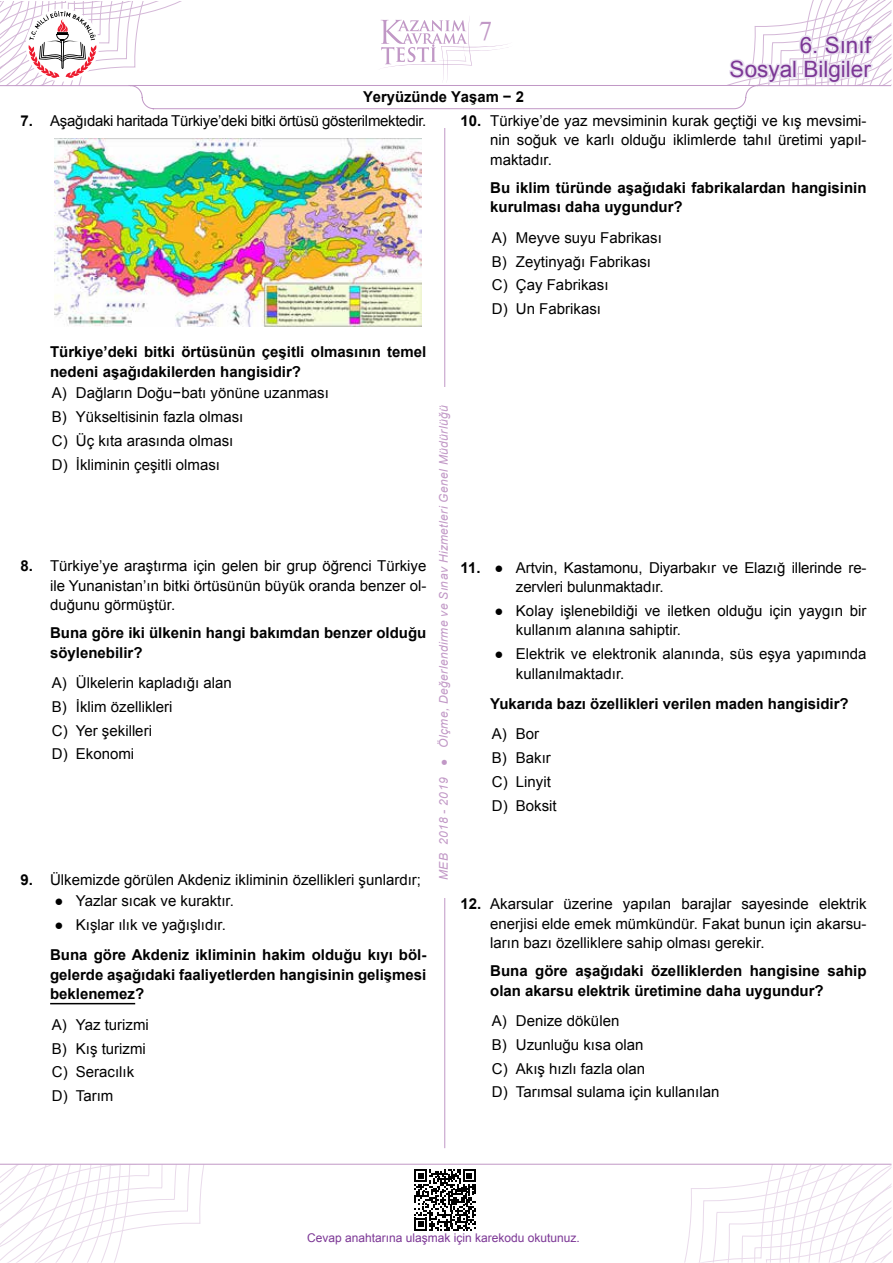
<style>
.page{position:relative;width:893px;height:1263px;background:#fff}
.page>*{position:absolute;margin:0;border:0;box-sizing:border-box;transform-origin:0 0}
.t1{font:27px "Times New Roman";color:#c198c6}
.t2{font:22.5px/24px "Arial";color:#7c3795;text-align:right}
.t3{font:15px/23.7px "Arial";color:#000}
.t4{font:700 15px/19.5px "Arial";color:#000}
.t5{font:15px "Arial";letter-spacing:-.02em;color:#000}
.t6{font:italic 12px "Arial";letter-spacing:.03em;color:#c198c6}
.t7{font:12px "Arial";color:#7c3795}
.s1{font-weight:700}
</style>
<div class="page">
<svg style="left:0;top:1165px;width:204px;height:98px"></svg>
<svg style="left:684px;top:1165px;width:207px;height:97px"></svg>
<hr style="left:0;top:1164px;width:891px;height:1px;background:#c198c6">
<hr style="left:444px;top:128px;width:1px;height:1020px;background:#c198c6">
<div style="left:434px;top:387px;width:19px;height:511px;background:#fff"></div>
<svg style="left:0;top:0;width:891px;height:109px"></svg>
<svg style="left:414px;top:1169px;width:62px;height:62px"></svg>
<hr style="left:50px;top:1003px;width:85px;height:1px;background:#000">
<img style="left:55px;top:139px;width:367px;height:187px">
<h1 class="t1" style="left:479px;top:13px;width:15px">7</h1>
<p class="t4" style="left:363px;top:88px;width:162px">Yeryüzünde Yaşam − 2</p>
<h2 class="t2" style="left:730px;top:33px;width:143px">6. Sınıf<br>Sosyal Bilgiler</h2>
<p class="t5" style="left:20px;top:111px;width:408px"><span class="s1">7.</span> Aşağıdaki haritada Türkiye’deki bitki örtüsü gösterilmektedir.</p>
<p class="t3" style="left:490px;top:111px;width:378px;line-height:19.5px;text-align:justify;text-indent:-30px"><span class="s1">10.</span> Türkiye’de yaz mevsiminin kurak geçtiği ve kış mevsimi&shy;nin soğuk ve karlı olduğu iklimlerde tahıl üretimi yapıl&shy;maktadır.</p>
<p class="t4" style="left:490px;top:178px;width:378px">Bu iklim türünde aşağıdaki fabrikalardan hangisinin kurulması daha uygundur?</p>
<p class="t3" style="left:492px;top:226px;width:171px">A) Meyve suyu Fabrikası<br>B) Zeytinyağı Fabrikası<br>C) Çay Fabrikası<br>D) Un Fabrikası</p>
<p class="t4" style="left:50px;top:343px;width:378px">Türkiye’deki bitki örtüsünün çeşitli olmasının temel nedeni aşağıdakilerden hangisidir?</p>
<p class="t3" style="left:52px;top:381px;width:279px">A) Dağların Doğu−batı yönüne uzanması<br>B) Yükseltisinin fazla olması<br>C) Üç kıta arasında olması<br>D) İkliminin çeşitli olması</p>
<p class="t3" style="left:50px;top:556px;width:378px;line-height:19.5px;text-align:justify;text-indent:-30px"><span class="s1">8.</span> Türkiye’ye araştırma için gelen bir grup öğrenci Türkiye ile Yunanistan’ın bitki örtüsünün büyük oranda benzer ol&shy;duğunu görmüştür.</p>
<p class="t4" style="left:50px;top:623px;width:378px">Buna göre iki ülkenin hangi bakımdan benzer olduğu söylenebilir?</p>
<p class="t3" style="left:52px;top:671px;width:181px">A) Ülkelerin kapladığı alan<br>B) İklim özellikleri<br>C) Yer şekilleri<br>D) Ekonomi</p>
<p class="t3" style="left:20px;top:868px;width:402px"><span class="s1">9.</span> Ülkemizde görülen Akdeniz ikliminin özellikleri şunlardır;</p>
<p class="t3" style="left:54px;top:889px;width:181px">● Yazlar sıcak ve kuraktır.</p>
<p class="t3" style="left:54px;top:913px;width:173px">● Kışlar ılık ve yağışlıdır.</p>
<p class="t4" style="left:50px;top:945px;width:378px;text-align:justify">Buna göre Akdeniz ikliminin hakim olduğu kıyı böl&shy;gelerde aşağıdaki faaliyetlerden hangisinin gelişmesi beklenemez?</p>
<p class="t3" style="left:52px;top:1013px;width:99px">A) Yaz turizmi<br>B) Kış turizmi<br>C) Seracılık<br>D) Tarım</p>
<p class="t6" style="left:436px;top:880px;width:476px;rotate:-90deg">MEB 2018 - 2019 ● Ölçme, Değerlendirme ve Sınav Hizmetleri Genel Müdürlüğü</p>
<p class="t3" style="left:516px;top:558px;width:352px;line-height:19.5px;text-indent:-56px"><span class="s1">11.</span> ● Artvin, Kastamonu, Diyarbakır ve Elazığ illerinde re&shy;zervleri bulunmaktadır.</p>
<p class="t3" style="left:516px;top:601px;width:352px;line-height:19.5px;text-indent:-21px">● Kolay işlenebildiği ve iletken olduğu için yaygın bir kullanım alanına sahiptir.</p>
<p class="t3" style="left:516px;top:644px;width:352px;line-height:19.5px;text-indent:-21px">● Elektrik ve elektronik alanında, süs eşya yapımında kullanılmaktadır.</p>
<p class="t4" style="left:490px;top:694px;width:360px">Yukarıda bazı özellikleri verilen maden hangisidir?</p>
<p class="t3" style="left:492px;top:722px;width:66px">A) Bor<br>B) Bakır<br>C) Linyit<br>D) Boksit</p>
<p class="t3" style="left:490px;top:894px;width:378px;line-height:19.5px;text-align:justify;text-indent:-30px"><span class="s1">12.</span> Akarsular üzerine yapılan barajlar sayesinde elektrik enerjisi elde emek mümkündür. Fakat bunun için akarsu&shy;ların bazı özelliklere sahip olması gerekir.</p>
<p class="t4" style="left:490px;top:961px;width:378px">Buna göre aşağıdaki özelliklerden hangisine sahip olan akarsu elektrik üretimine daha uygundur?</p>
<p class="t3" style="left:492px;top:1009px;width:229px">A) Denize dökülen<br>B) Uzunluğu kısa olan<br>C) Akış hızlı fazla olan<br>D) Tarımsal sulama için kullanılan</p>
<p class="t7" style="left:307px;top:1230px;width:274px">Cevap anahtarına ulaşmak için karekodu okutunuz.</p>
</div>
